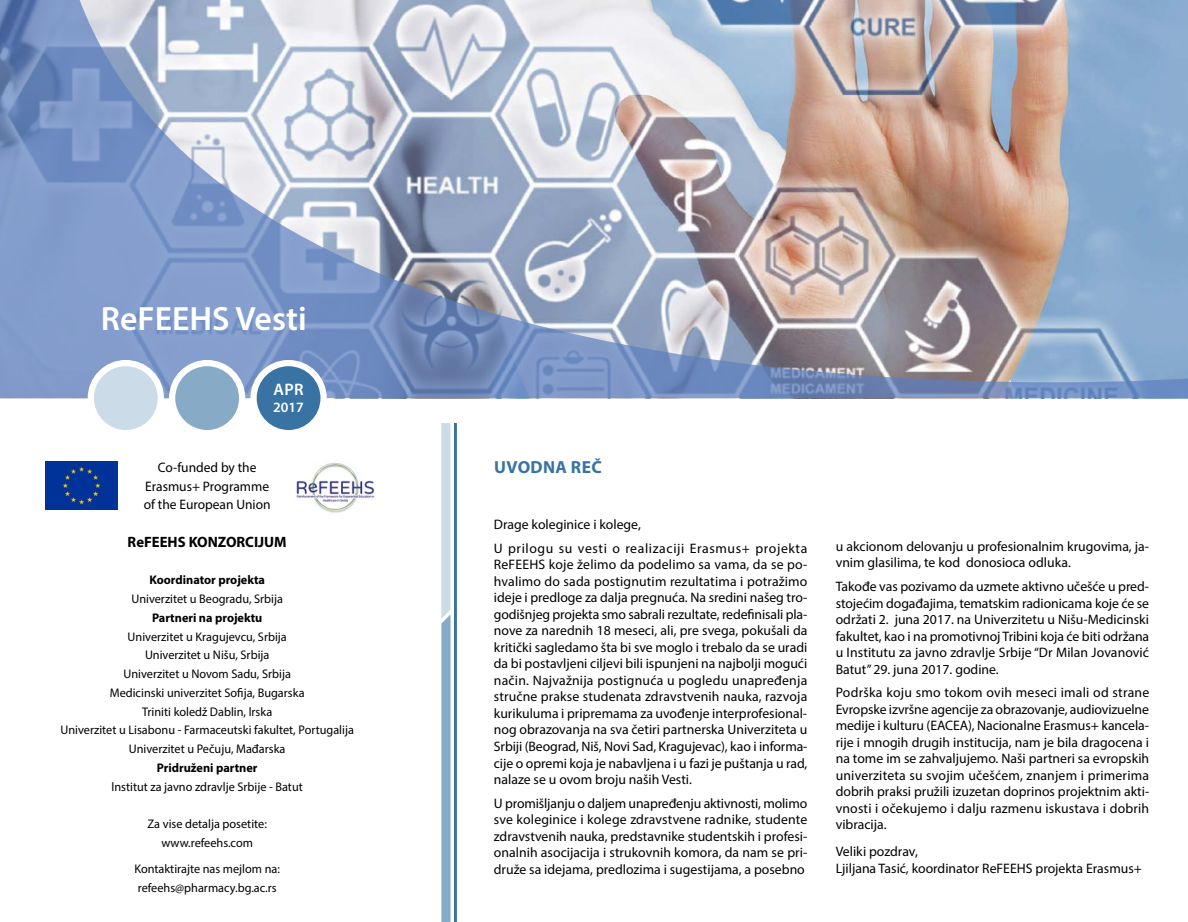
<style>
.page{position:relative;width:1188px;height:922px;background:#fff}
.page>*{position:absolute;margin:0;border:0;box-sizing:border-box;transform-origin:0 0}
.t1{font:600 33.75px "Myriad Pro";color:#fff}
.t2{font:700 17.5px "Myriad Pro";letter-spacing:.02em;color:#3873a3}
.t3{font:600 16.62px "Myriad Pro";color:#fff}
.t4{font:700 15px "Myriad Pro";color:#000}
.t5{font:600 14.25px "Myriad Pro";color:#fff}
.t6{font:13.75px/16.5px "Myriad Pro";color:#000;text-align:justify}
.t7{font:13.75px/23.6px "Myriad Pro";letter-spacing:.045em;color:#000}
.t8{font:12.5px/18.8px "Myriad Pro";color:#000;text-align:center}
.t9{font:700 12.5px "Myriad Pro";color:#000}
</style>
<div class="page">
<svg style="left:441px;top:423px;width:9px;height:498px;background:#a6c0d5"></svg>
<hr style="left:454px;top:0;width:3px;height:921px;background:#3873a3">
<div style="left:367px;top:0;width:106px;height:423px;background:#fff"></div>
<img style="left:295px;top:462px;width:80px;height:51px">
<img style="left:46px;top:461px;width:71px;height:48px">
<img style="left:0;top:0;width:1187px;height:398px">
<div style="left:91px;top:363px;width:70px;height:70px;background:#ccdbe8;border-radius:50%"></div>
<div style="left:88px;top:360px;width:76px;height:76px;border:6px solid #fff;border-radius:50%"></div>
<div style="left:172px;top:363px;width:70px;height:70px;background:#87abc7;border-radius:50%"></div>
<div style="left:169px;top:360px;width:76px;height:76px;border:6px solid #fff;border-radius:50%"></div>
<div style="left:253px;top:363px;width:70px;height:70px;background:#3873a3;border-radius:50%"></div>
<div style="left:250px;top:360px;width:76px;height:76px;border:6px solid #fff;border-radius:50%"></div>
<h1 class="t1" style="left:101px;top:297px;width:207px">ReFEEHS Vesti</h1>
<p class="t3" style="left:273px;top:378px;width:32px">APR</p>
<p class="t5" style="left:273px;top:398px;width:32px">2017</p>
<p class="t6" style="left:158px;top:458px;width:100px">Co-funded by the</p>
<p class="t2" style="left:494px;top:456px;width:109px">UVODNA REČ</p>
<p class="t6" style="left:144px;top:476px;width:128px;line-height:18.8px">Erasmus+ Programme of the European Union</p>
<p class="t4" style="left:128px;top:532px;width:160px">ReFEEHS KONZORCIJUM</p>
<p class="t9" style="left:149px;top:572px;width:117px">Koordinator projekta</p>
<p class="t8" style="left:131px;top:589px;width:153px">Univerzitet u Beogradu, Srbija</p>
<p class="t9" style="left:152px;top:609px;width:112px">Partneri na projektu</p>
<p class="t8" style="left:60px;top:626px;width:295px">Univerzitet u Kragujevcu, Srbija<br>Univerzitet u Nišu, Srbija<br>Univerzitet u Novom Sadu, Srbija<br>Medicinski univerzitet Sofija, Bugarska<br>Triniti koledž Dablin, lrska<br>Univerzitet u Lisabonu - Farmaceutski fakultet, Portugalija Univerzitet u Pečuju, Mađarska</p>
<p class="t9" style="left:157px;top:759px;width:102px">Pridruženi partner</p>
<p class="t8" style="left:111px;top:776px;width:193px">lnstitut za javno zdravlje Srbije - Batut</p>
<p class="t8" style="left:147px;top:814px;width:121px">Za vise detalja posetite: www.refeehs.com</p>
<p class="t8" style="left:134px;top:858px;width:147px;text-align:left">Kontaktirajte nas mejlom na: refeehs@pharmacy.bg.ac.rs</p>
<p class="t7" style="left:493px;top:512px;width:315px">Drage koleginice i kolege,<br>U prilogu su vesti o realizaciji Erasmus+ projekta</p>
<p class="t6" style="left:493px;top:556px;width:315px">ReFEEHS koje želimo da podelimo sa vama, da se po&shy;hvalimo do sada postignutim rezultatima i potražimo ideje i predloge za dalja pregnuća. Na sredini našeg tro&shy;godišnjeg projekta smo sabrali rezultate, redefinisali pla&shy;nove za narednih 18 meseci, ali, pre svega, pokušali da kritički sagledamo šta bi sve moglo i trebalo da se uradi da bi postavljeni ciljevi bili ispunjeni na najbolji mogući način. Najvažnija postignuća u pogledu unapređenja stručne prakse studenata zdravstvenih nauka, razvoja kurikuluma i pripremama za uvođenje interprofesional&shy;nog obrazovanja na sva četiri partnerska Univerziteta u Srbiji (Beograd, Niš, Novi Sad, Kragujevac), kao i informa&shy;cije o opremi koja je nabavljena i u fazi je puštanja u rad, nalaze se u ovom broju naših Vesti.</p>
<p class="t6" style="left:493px;top:794px;width:315px">U promišljanju o daljem unapređenju aktivnosti, molimo sve koleginice i kolege zdravstvene radnike, studente zdravstvenih nauka, predstavnike studentskih i profesi&shy;onalnih asocijacija i strukovnih komora, da nam se pri&shy;druže sa idejama, predlozima i sugestijama, a posebno</p>
<p class="t6" style="left:835px;top:537px;width:315px">u akcionom delovanju u profesionalnim krugovima, ja&shy;vnim glasilima, te kod donosioca odluka.</p>
<p class="t6" style="left:835px;top:578px;width:315px">Takođe vas pozivamo da uzmete aktivno učešće u pred&shy;stojećim događajima, tematskim radionicama koje će se održati 2. juna 2017. na Univerzitetu u Nišu-Medicinski fakultet, kao i na promotivnoj Tribini koja će biti održana u Institutu za javno zdravlje Srbije “Dr Milan Jovanović Batut” 29. juna 2017. godine.</p>
<p class="t6" style="left:835px;top:684px;width:315px">Podrška koju smo tokom ovih meseci imali od strane Evropske izvršne agencije za obrazovanje, audiovizuelne medije i kulturu (EACEA), Nacionalne Erasmus+ kancela&shy;rije i mnogih drugih institucija, nam je bila dragocena i na tome im se zahvaljujemo. Naši partneri sa evropskih univerziteta su svojim učešćem, znanjem i primerima dobrih praksi pružili izuzetan doprinos projektnim akti&shy;vnosti i očekujemo i dalju razmenu iskustava i dobrih vibracija.</p>
<p class="t6" style="left:835px;top:843px;width:308px">Veliki pozdrav,<br>Ljiljana Tasić, koordinator ReFEEHS projekta Erasmus+</p>
</div>
